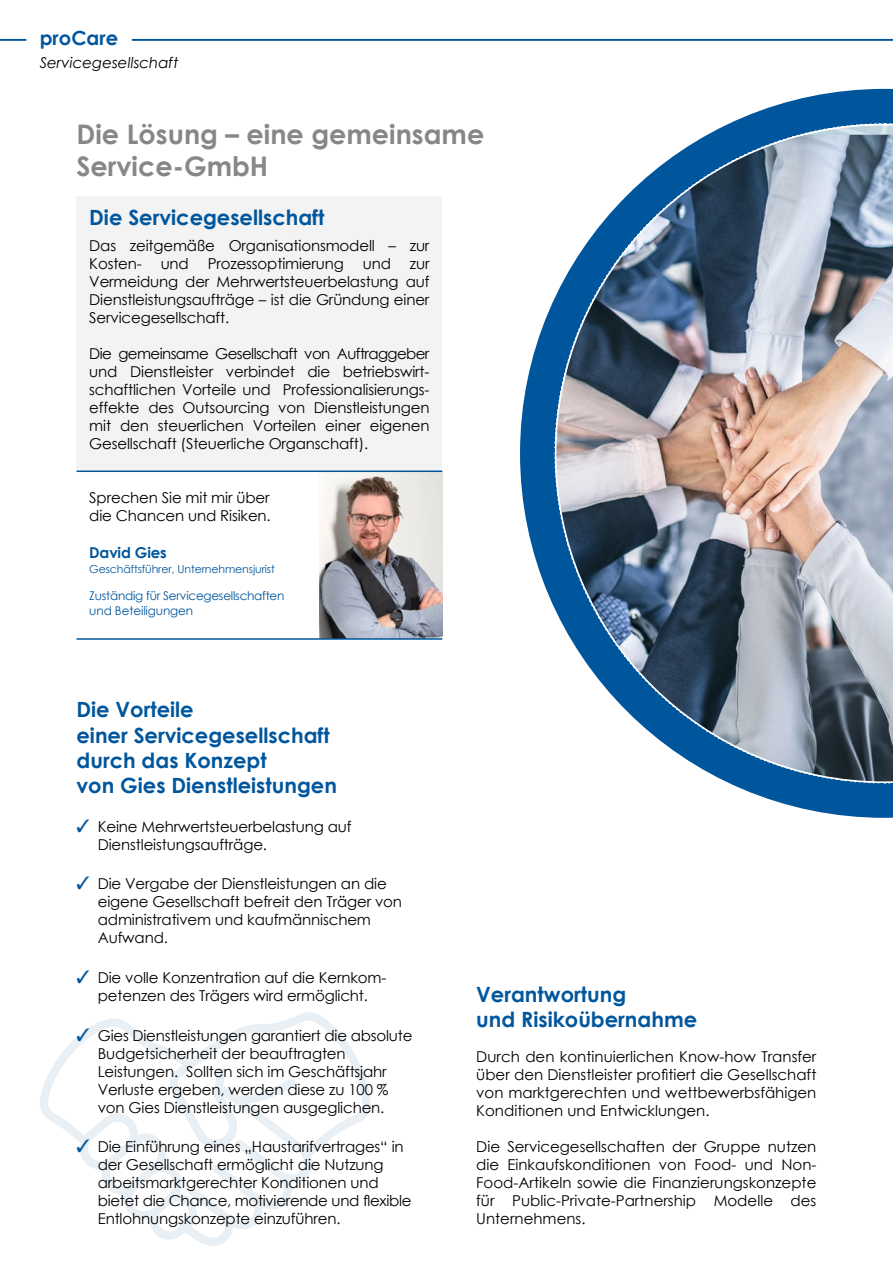
<style>
.page{position:relative;width:893px;height:1263px;background:#fff}
.page>*{position:absolute;margin:0;border:0;box-sizing:border-box;transform-origin:0 0}
.t1{font:700 27px/32.4px "Century Gothic";color:#878787}
.t2{font:700 21px/25.2px "Century Gothic";color:#00569d}
.t3{font:700 19.5px "Century Gothic";color:#00569d}
.t4{font:15px/18px "Century Gothic";letter-spacing:-.01em;color:#000}
.t5{font:italic 15px "Century Gothic";color:#000}
.t6{font:700 15px "Century Gothic";letter-spacing:-.01em;color:#00569d}
.t7{font:12px/14.4px "Century Gothic";letter-spacing:-.02em;color:#00569d}
.t8{font:10.95px "Century Gothic";letter-spacing:-.01em;color:#00569d}
.s1{font-family:"STIX General";font-size:18px;color:#00569d}
</style>
<div class="page">
<svg style="left:40px;top:1012px;width:331px;height:234px"></svg>
<svg style="left:520px;top:89px;width:373px;height:729px"></svg>
<img style="left:555px;top:124px;width:338px;height:659px">
<hr style="left:0;top:39px;width:26px;height:2px;background:#00569d">
<hr style="left:132px;top:39px;width:761px;height:2px;background:#00569d">
<img style="left:319px;top:472px;width:123px;height:166px">
<div style="left:77px;top:196px;width:365px;height:275px;background:#f3f3f3"></div>
<hr style="left:77px;top:470px;width:365px;height:2px;background:#00569d">
<hr style="left:77px;top:638px;width:365px;height:2px;background:#00569d">
<h3 class="t3" style="left:40px;top:24px;width:80px">proCare</h3>
<p class="t5" style="left:40px;top:52px;width:140px">Servicegesellschaft</p>
<h1 class="t1" style="left:77px;top:117px;width:409px">Die Lösung – eine gemeinsame<br>Service-GmbH</h1>
<h2 class="t2" style="left:89px;top:203px;width:237px">Die Servicegesellschaft</h2>
<p class="t4" style="left:89px;top:236px;width:342px">Das zeitgemäße Organisationsmodell – zur<br>Kosten-</p>
<p class="t4" style="left:161px;top:254px;width:30px">und</p>
<p class="t4" style="left:208px;top:254px;width:138px">Prozessoptimierung</p>
<p class="t4" style="left:363px;top:254px;width:30px">und</p>
<p class="t4" style="left:89px;top:254px;width:342px;text-align:justify;text-indent:320px">zur Vermeidung der Mehrwertsteuerbelastung auf Dienstleistungsaufträge – ist die Gründung einer Servicegesellschaft.</p>
<p class="t4" style="left:89px;top:344px;width:342px;text-align:justify">Die gemeinsame Gesellschaft von Auftraggeber und Dienstleister verbindet die betriebswirt&shy;schaftlichen Vorteile und Professionalisierungs&shy;effekte des Outsourcing von Dienstleistungen mit den steuerlichen Vorteilen einer eigenen Gesellschaft (Steuerliche Organschaft).</p>
<p class="t4" style="left:89px;top:488px;width:183px">Sprechen Sie mit mir über die Chancen und Risiken.</p>
<p class="t6" style="left:89px;top:541px;width:79px">David Gies</p>
<p class="t8" style="left:89px;top:561px;width:187px">Geschäftsführer, Unternehmensjurist</p>
<p class="t7" style="left:89px;top:588px;width:197px">Zuständig für Servicegesellschaften und Beteiligungen</p>
<h2 class="t2" style="left:77px;top:696px;width:262px">Die Vorteile<br>einer Servicegesellschaft durch das Konzept<br>von Gies Dienstleistungen</h2>
<p class="t4" style="left:98px;top:817px;width:255px;text-indent:-21px"><span class="s1">✓</span> Keine Mehrwertsteuerbelastung auf<br>Dienstleistungsaufträge.</p>
<p class="t4" style="left:98px;top:875px;width:306px;text-indent:-21px"><span class="s1">✓</span> Die Vergabe der Dienstleistungen an die eigene Gesellschaft befreit den Träger von administrativem und kaufmännischem Aufwand.</p>
<p class="t4" style="left:77px;top:968px;width:311px;text-align:center"><span class="s1">✓</span> Die volle Konzentration auf die Kernkom&shy;petenzen des Trägers wird ermöglicht.</p>
<p class="t4" style="left:98px;top:1026px;width:316px;text-indent:-21px"><span class="s1">✓</span> Gies Dienstleistungen garantiert die absolute Budgetsicherheit der beauftragten Leistungen. Sollten sich im Geschäftsjahr Verluste ergeben, werden diese zu 100 % von Gies Dienstleistungen ausgeglichen.</p>
<p class="t4" style="left:98px;top:1137px;width:315px;text-indent:-21px"><span class="s1">✓</span> Die Einführung eines „Haustarifvertrages“ in der Gesellschaft ermöglicht die Nutzung arbeitsmarktgerechter Konditionen und bietet die Chance, motivierende und flexible Entlohnungskonzepte einzuführen.</p>
<h2 class="t2" style="left:476px;top:980px;width:222px">Verantwortung<br>und Risikoübernahme</h2>
<p class="t4" style="left:476px;top:1047px;width:342px;text-align:justify">Durch den kontinuierlichen Know-how Transfer über den Dienstleister profitiert die Gesellschaft von marktgerechten und wettbewerbsfähigen Konditionen und Entwicklungen.</p>
<p class="t4" style="left:476px;top:1137px;width:342px;text-align:justify">Die Servicegesellschaften der Gruppe nutzen die Einkaufskonditionen von Food- und Non-Food-Artikeln sowie die Finanzierungskonzepte für Public-Private-Partnership Modelle des Unternehmens.</p>
</div>
